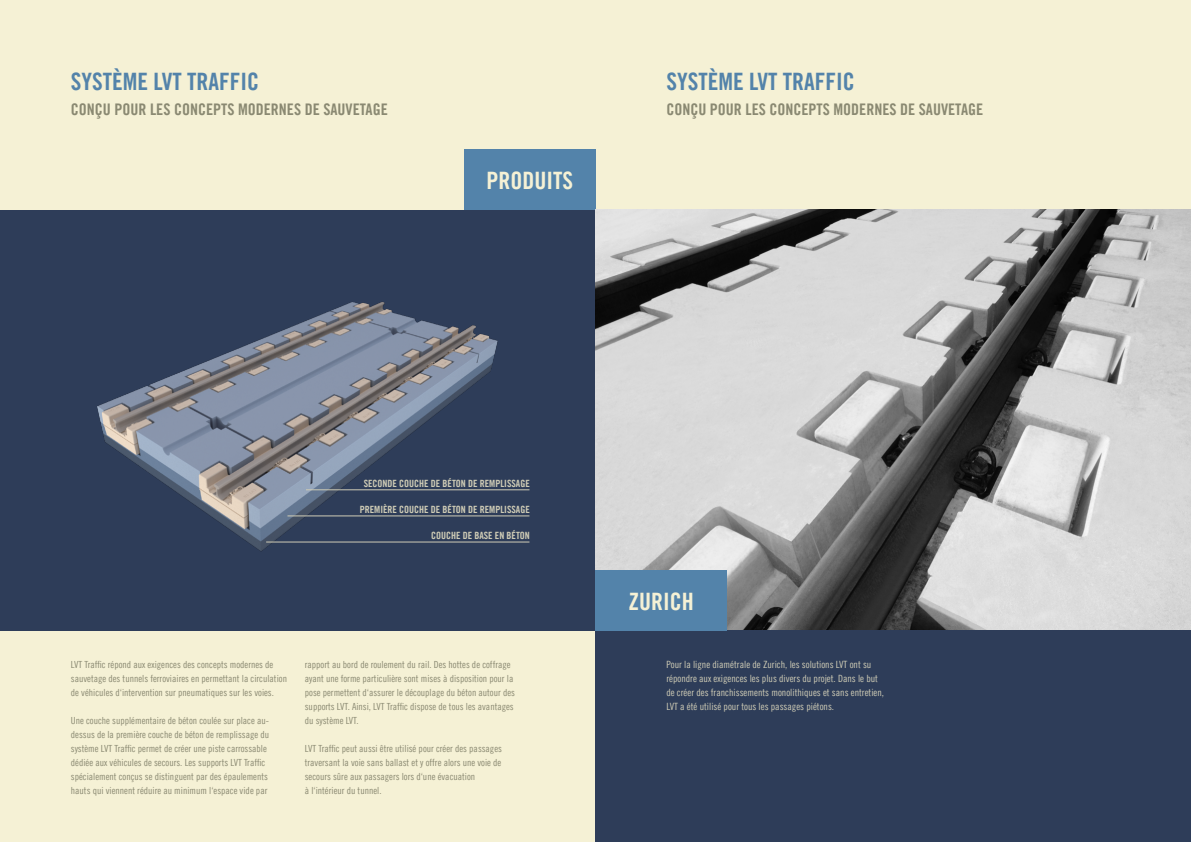
<style>
.page{position:relative;width:1191px;height:842px;background:#f5f1d5}
.page>*{position:absolute;margin:0;border:0;box-sizing:border-box;transform-origin:0 0}
.t1{font:24px "Trade Gothic Bold Cond Twenty";color:#5383aa}
.t2{font:24px "Trade Gothic Bold Cond Twenty";color:#f5f1d5}
.t3{font:16px "Trade Gothic Bold Cond Twenty";color:#8a8972}
.t4{font:10px/14px "Trade Gothic LT Cond Eighteen";color:#cfccb6}
.t5{font:10px "Trade Gothic Bold Cond Twenty";color:#cfccb6}
.t6{font:9.8px/14px "Trade Gothic LT Cond Eighteen";color:#8a8972}
</style>
<div class="page">
<div style="left:0;top:210px;width:595px;height:421px;background:#2e3d59"></div>
<img style="left:97px;top:302px;width:405px;height:250px">
<hr style="left:266px;top:542px;width:263px;height:1px;background:#cfccb6">
<hr style="left:287px;top:516px;width:242px;height:1px;background:#cfccb6">
<hr style="left:306px;top:489px;width:223px;height:1px;background:#cfccb6">
<div style="left:464px;top:149px;width:131px;height:61px;background:#5383aa"></div>
<img style="left:595px;top:210px;width:596px;height:421px">
<div style="left:595px;top:631px;width:596px;height:211px;background:#2e3d59"></div>
<div style="left:595px;top:570px;width:132px;height:61px;background:#5383aa"></div>
<h1 class="t1" style="left:71px;top:67px;width:190px">SYSTÈME LVT TRAFFIC</h1>
<h2 class="t3" style="left:71px;top:100px;width:318px">CONÇU POUR LES CONCEPTS MODERNES DE SAUVETAGE</h2>
<h1 class="t2" style="left:486px;top:166px;width:88px">PRODUITS</h1>
<h1 class="t1" style="left:666px;top:67px;width:190px">SYSTÈME LVT TRAFFIC</h1>
<h2 class="t3" style="left:666px;top:100px;width:318px">CONÇU POUR LES CONCEPTS MODERNES DE SAUVETAGE</h2>
<p class="t5" style="left:364px;top:478px;width:168px">SECONDE COUCHE DE BÉTON DE REMPLISSAGE</p>
<p class="t5" style="left:360px;top:503px;width:171px">PREMIÈRE COUCHE DE BÉTON DE REMPLISSAGE</p>
<p class="t5" style="left:431px;top:529px;width:100px">COUCHE DE BASE EN BÉTON</p>
<p class="t6" style="left:71px;top:657px;width:218px">LVT Traffic répond aux exigences des concepts modernes de sauvetage des tunnels ferroviaires en permettant la circulation de véhicules d‘intervention sur pneumatiques sur les voies.</p>
<p class="t6" style="left:71px;top:713px;width:200px">Une couche supplémentaire de béton coulée sur place au&shy;dessus de la première couche de béton de remplissage du système LVT Traffic permet de créer une piste carrossable dédiée aux véhicules de secours. Les supports LVT Traffic spécialement conçus se distinguent par des épaulements hauts qui viennent réduire au minimum l‘espace vide par</p>
<p class="t6" style="left:305px;top:657px;width:212px">rapport au bord de roulement du rail. Des hottes de coffrage ayant une forme particulière sont mises à disposition pour la pose permettent d‘assurer le découplage du béton autour des supports LVT. Ainsi, LVT Traffic dispose de tous les avantages du système LVT.</p>
<p class="t6" style="left:305px;top:741px;width:199px">LVT Traffic peut aussi être utilisé pour créer des passages traversant la voie sans ballast et y offre alors une voie de secours sûre aux passagers lors d‘une évacuation<br>à l‘intérieur du tunnel.</p>
<h1 class="t2" style="left:628px;top:587px;width:67px">ZURICH</h1>
<p class="t4" style="left:666px;top:657px;width:219px">Pour la ligne diamétrale de Zurich, les solutions LVT ont su répondre aux exigences les plus divers du projet. Dans le but de créer des franchissements monolithiques et sans entretien, LVT a été utilisé pour tous les passages piétons.</p>
</div>
